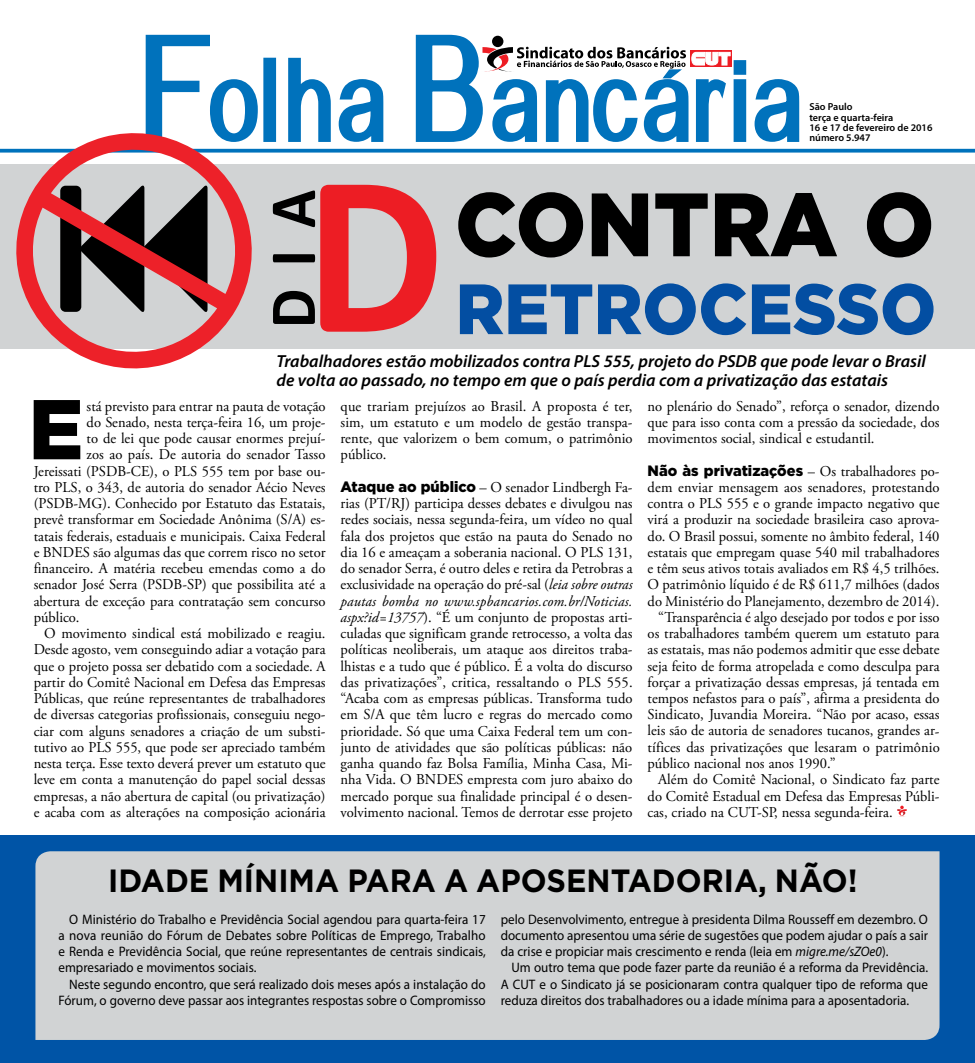
<style>
.page{position:relative;width:975px;height:1063px;background:#fff}
.page>*{position:absolute;margin:0;border:0;box-sizing:border-box;transform-origin:0 0}
.t1{font:700 232.5px "Calibri";color:#ed1d24;scale:.95 1}
.t2{font:115px "Alido";letter-spacing:.055em;color:#0072bc;scale:.81 1}
.t3{font:900 89.75px "Gotham";color:#000;scale:.95 1}
.t4{font:900 84.62px "Gotham";color:#000}
.t5{font:900 71px "Gotham";color:#034ea2;scale:.95 1}
.t6{font:700 66.25px "Calibri";color:#000;scale:.95 1}
.t7{font:700 32.12px "Gotham";color:#000;scale:.95 1}
.t8{font:italic 600 17.5px/18.8px "Myriad Pro";color:#000}
.t9{font:15px/16.2px "Adobe Garamond Pro";color:#000;text-align:justify}
.t10{font:13.75px/16.2px "Myriad Pro";color:#000;text-align:justify;scale:.95 1}
.t11{font:600 10.12px/10.1px "Myriad Pro";color:#000}
.s1{font-size:152.5px}
.s2{font-family:"Gotham";font-weight:900}
.s3{font-style:italic}
</style>
<div class="page">
<div style="left:0;top:164px;width:974px;height:184px;background:#d1d3d4"></div>
<div style="left:0;top:835px;width:974px;height:228px;background:#0054a6"></div>
<div style="left:35px;top:851px;width:904px;height:189px;background:#d1d3d4"></div>
<svg style="left:145px;top:34px;width:113px;height:95px"></svg>
<div style="left:263px;top:58px;width:13px;height:84px;border:4px solid #0072bc"></div>
<svg style="left:288px;top:57px;width:96px;height:85px"></svg>
<svg style="left:0;top:149px;width:974px;height:4px;background:#1b81c3"></svg>
<svg style="left:415px;top:34px;width:385px;height:108px"></svg>
<svg style="left:897px;top:806px;width:10px;height:11px"></svg>
<svg style="left:13px;top:129px;width:242px;height:240px"></svg>
<h2 class="t2" style="left:141px;top:38px;width:815px"><span class="s1">F</span>olha <span class="s1">B</span>ancaria</h2>
<p class="t11" style="left:809px;top:102px;width:125px">São Paulo<br>terça e quarta-feira<br>16 e 17 de fevereiro de 2016 número 5.947</p>
<h1 class="t1" style="left:305px;top:110px;width:148px">D</h1>
<h3 class="t6" style="left:252px;top:328px;width:147px;rotate:-90deg">DIA</h3>
<h3 class="t3" style="left:455px;top:163px;width:506px">CONTRA O</h3>
<h3 class="t5" style="left:455px;top:260px;width:507px">RETROCESSO</h3>
<p class="t8" style="left:276px;top:352px;width:650px">Trabalhadores estão mobilizados contra PLS 555, projeto do PSDB que pode levar o Brasil de volta ao passado, no tempo em que o país perdia com a privatização das estatais</p>
<h3 class="t4" style="left:29px;top:371px;width:56px">E</h3>
<p class="t9" style="left:87px;top:398px;width:240px">stá previsto para entrar na pauta de votação</p>
<p class="t9" style="left:87px;top:414px;width:240px">do Senado, nesta terça-feira 16, um proje-</p>
<p class="t9" style="left:87px;top:431px;width:240px">to de lei que pode causar enormes prejuí-</p>
<p class="t9" style="left:87px;top:447px;width:240px">zos ao país. De autoria do senador Tasso</p>
<p class="t9" style="left:34px;top:463px;width:293px">Jereissati (PSDB-CE), o PLS 555 tem por base ou-</p>
<p class="t9" style="left:34px;top:479px;width:293px">tro PLS, o 343, de autoria do senador Aécio Neves</p>
<p class="t9" style="left:34px;top:496px;width:293px">(PSDB-MG). Conhecido por Estatuto das Estatais,</p>
<p class="t9" style="left:34px;top:512px;width:293px">prevê transformar em Sociedade Anônima (S/A) es-</p>
<p class="t9" style="left:34px;top:528px;width:293px">tatais federais, estaduais e municipais. Caixa Federal</p>
<p class="t9" style="left:34px;top:544px;width:293px">e BNDES são algumas das que correm risco no setor</p>
<p class="t9" style="left:34px;top:561px;width:293px">financeiro. A matéria recebeu emendas como a do</p>
<p class="t9" style="left:34px;top:577px;width:293px">senador José Serra (PSDB-SP) que possibilita até a</p>
<p class="t9" style="left:34px;top:593px;width:293px">abertura de exceção para contratação sem concurso</p>
<p class="t9" style="left:34px;top:609px;width:47px">público.</p>
<p class="t9" style="left:44px;top:626px;width:283px">O movimento sindical está mobilizado e reagiu.</p>
<p class="t9" style="left:34px;top:642px;width:293px">Desde agosto, vem conseguindo adiar a votação para</p>
<p class="t9" style="left:34px;top:658px;width:293px">que o projeto possa ser debatido com a sociedade. A</p>
<p class="t9" style="left:34px;top:674px;width:293px">partir do Comitê Nacional em Defesa das Empresas</p>
<p class="t9" style="left:34px;top:691px;width:293px">Públicas, que reúne representantes de trabalhadores</p>
<p class="t9" style="left:34px;top:707px;width:293px">de diversas categorias profissionais, conseguiu nego-</p>
<p class="t9" style="left:34px;top:723px;width:293px">ciar com alguns senadores a criação de um substi-</p>
<p class="t9" style="left:34px;top:739px;width:293px">tutivo ao PLS 555, que pode ser apreciado também</p>
<p class="t9" style="left:34px;top:756px;width:293px">nesta terça. Esse texto deverá prever um estatuto que</p>
<p class="t9" style="left:34px;top:772px;width:293px">leve em conta a manutenção do papel social dessas</p>
<p class="t9" style="left:34px;top:788px;width:293px">empresas, a não abertura de capital (ou privatização)</p>
<p class="t9" style="left:34px;top:804px;width:293px">e acaba com as alterações na composição acionária</p>
<p class="t9" style="left:340px;top:398px;width:293px">que trariam prejuízos ao Brasil. A proposta é ter, sim, um estatuto e um modelo de gestão transpa&shy;rente, que valorizem o bem comum, o patrimônio público.</p>
<p class="t9" style="left:340px;top:479px;width:293px"><span class="s2">Ataque ao público</span> – O senador Lindbergh Fa&shy;rias (PT/RJ) participa desses debates e divulgou nas redes sociais, nessa segunda-feira, um vídeo no qual fala dos projetos que estão na pauta do Senado no dia 16 e ameaçam a soberania nacional. O PLS 131, do senador Serra, é outro deles e retira da Petrobras a exclusividade na operação do pré-sal (<span class="s3">leia sobre outras pautas bomba no www.spbancarios.com.br/Noticias. aspx?id=13757</span>). “É um conjunto de propostas arti&shy;culadas que significam grande retrocesso, a volta das políticas neoliberais, um ataque aos direitos traba&shy;lhistas e a tudo que é público. É a volta do discurso das privatizações”, critica, ressaltando o PLS 555. “Acaba com as empresas públicas. Transforma tudo em S/A que têm lucro e regras do mercado como prioridade. Só que uma Caixa Federal tem um con&shy;junto de atividades que são políticas públicas: não ganha quando faz Bolsa Família, Minha Casa, Mi&shy;nha Vida. O BNDES empresta com juro abaixo do mercado porque sua finalidade principal é o desen&shy;volvimento nacional. Temos de derrotar esse projeto</p>
<p class="t9" style="left:647px;top:398px;width:293px">no plenário do Senado”, reforça o senador, dizendo que para isso conta com a pressão da sociedade, dos movimentos social, sindical e estudantil.</p>
<p class="t9" style="left:647px;top:463px;width:293px"><span class="s2">Não às privatizações</span> – Os trabalhadores po-</p>
<p class="t9" style="left:647px;top:479px;width:293px">dem enviar mensagem aos senadores, protestando</p>
<p class="t9" style="left:647px;top:496px;width:293px">contra o PLS 555 e o grande impacto negativo que</p>
<p class="t9" style="left:647px;top:512px;width:293px">virá a produzir na sociedade brasileira caso aprova-</p>
<p class="t9" style="left:647px;top:528px;width:293px">do. O Brasil possui, somente no âmbito federal, 140</p>
<p class="t9" style="left:647px;top:544px;width:293px">estatais que empregam quase 540 mil trabalhadores</p>
<p class="t9" style="left:647px;top:561px;width:293px">e têm seus ativos totais avaliados em R$ 4,5 trilhões.</p>
<p class="t9" style="left:647px;top:577px;width:293px">O patrimônio líquido é de R$ 611,7 milhões (dados</p>
<p class="t9" style="left:647px;top:593px;width:293px">do Ministério do Planejamento, dezembro de 2014).</p>
<p class="t9" style="left:658px;top:609px;width:283px">“Transparência é algo desejado por todos e por isso</p>
<p class="t9" style="left:647px;top:626px;width:293px">os trabalhadores também querem um estatuto para</p>
<p class="t9" style="left:647px;top:642px;width:293px">as estatais, mas não podemos admitir que esse debate</p>
<p class="t9" style="left:647px;top:658px;width:293px">seja feito de forma atropelada e como desculpa para</p>
<p class="t9" style="left:647px;top:674px;width:293px">forçar a privatização dessas empresas, já tentada em</p>
<p class="t9" style="left:647px;top:691px;width:293px">tempos nefastos para o país”, afirma a presidenta do</p>
<p class="t9" style="left:647px;top:707px;width:293px">Sindicato, Juvandia Moreira. “Não por acaso, essas</p>
<p class="t9" style="left:647px;top:723px;width:293px">leis são de autoria de senadores tucanos, grandes ar-</p>
<p class="t9" style="left:647px;top:739px;width:293px">tífices das privatizações que lesaram o patrimônio</p>
<p class="t9" style="left:647px;top:756px;width:190px">público nacional nos anos 1990.”</p>
<p class="t9" style="left:658px;top:772px;width:283px">Além do Comitê Nacional, o Sindicato faz parte</p>
<p class="t9" style="left:647px;top:788px;width:293px">do Comitê Estadual em Defesa das Empresas Públi-</p>
<p class="t9" style="left:647px;top:804px;width:246px">cas, criado na CUT-SP, nessa segunda-feira.</p>
<h3 class="t7" style="left:108px;top:859px;width:790px">IDADE MÍNIMA PARA A APOSENTADORIA, NÃO!</h3>
<p class="t10" style="left:58px;top:911px;width:451px;text-indent:11px">O Ministério do Trabalho e Previdência Social agendou para quarta-feira 17 a nova reunião do Fórum de Debates sobre Políticas de Emprego, Trabalho e Renda e Previdência Social, que reúne representantes de centrais sindicais, empresariado e movimentos sociais.</p>
<p class="t10" style="left:58px;top:976px;width:451px;text-align:right">Neste segundo encontro, que será realizado dois meses após a instalação do<br>Fórum, o governo deve passar aos integrantes respostas sobre o Compromisso</p>
<p class="t10" style="left:500px;top:911px;width:451px">pelo Desenvolvimento, entregue à presidenta Dilma Rousseff em dezembro. O documento apresentou uma série de sugestões que podem ajudar o país a sair da crise e propiciar mais crescimento e renda (leia em <span class="s3">migre.me/sZOe0</span>).</p>
<p class="t10" style="left:500px;top:959px;width:451px;text-indent:11px">Um outro tema que pode fazer parte da reunião é a reforma da Previdência.<br>A CUT e o Sindicato já se posicionaram contra qualquer tipo de reforma que reduza direitos dos trabalhadores ou a idade mínima para a aposentadoria.</p>
</div>
